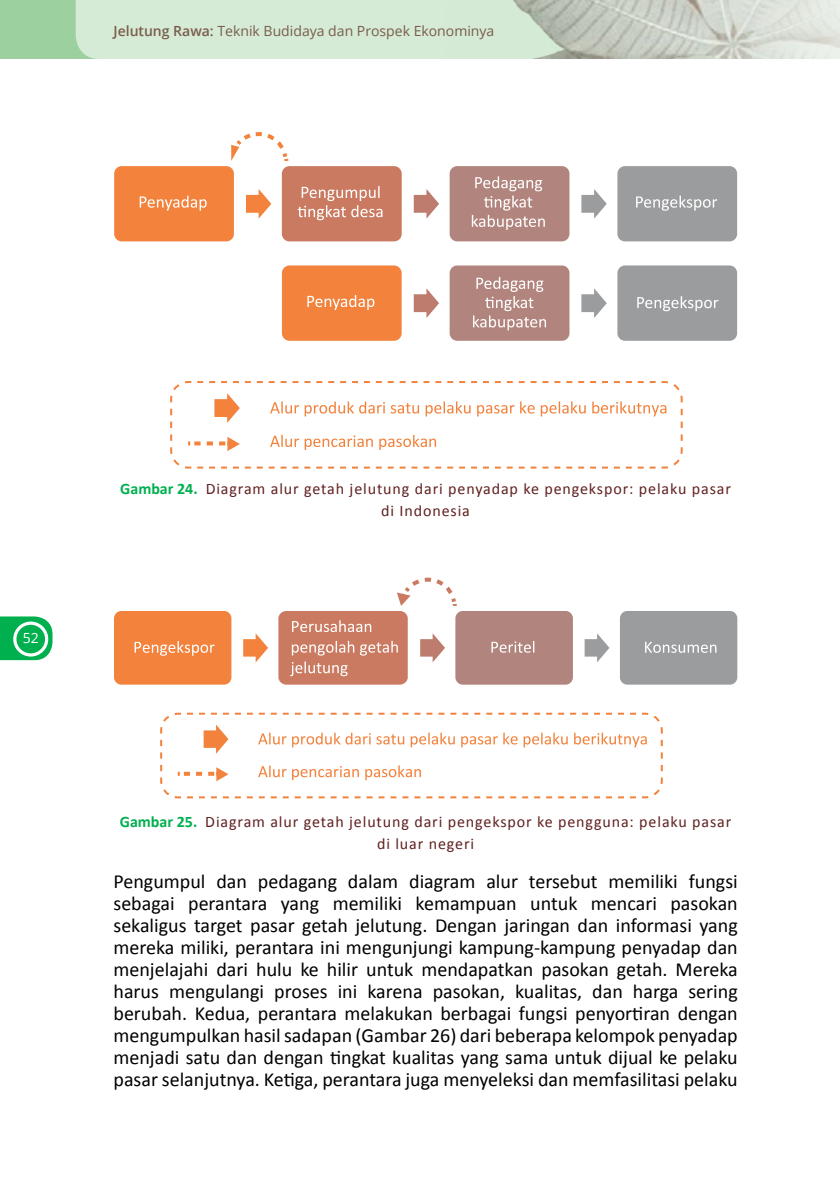
<style>
.page{position:relative;width:840px;height:1191px;background:#fff}
.page>*{position:absolute;margin:0;border:0;box-sizing:border-box;transform-origin:0 0}
.t1{font:20px/22px "Calibri";color:#000;text-align:justify}
.t2{font:16px/22px "Calibri";letter-spacing:.055em;color:#612020;text-align:center}
.t3{font:14px "Open Sans";color:#93645c}
.t4{font:14px "Open Sans";color:#fff}
.s1{font-weight:600}
.s2{font-weight:700;color:#00b04f}
</style>
<div class="page">
<div style="left:0;top:0;width:104px;height:59px;background:#9cd19f"></div>
<svg style="left:0;top:616px;width:52px;height:44px"></svg>
<div style="left:76px;top:0;width:368px;height:59px;background:#d5ebd5"></div>
<img style="left:444px;top:0;width:395px;height:59px">
<div style="left:15px;top:623px;width:32px;height:32px;background:#00b04f;border-radius:50%"></div>
<div style="left:13px;top:621px;width:35px;height:35px;border:3px solid #fff;border-radius:50%"></div>
<div style="left:114px;top:166px;width:120px;height:75px;background:#f2823c;border-radius:8px"></div>
<svg style="left:140px;top:196px;width:66px;height:15px"></svg>
<svg style="left:246px;top:189px;width:25px;height:30px"></svg>
<div style="left:282px;top:166px;width:119px;height:75px;background:#ca7a60;border-radius:8px"></div>
<svg style="left:297px;top:186px;width:85px;height:34px"></svg>
<svg style="left:413px;top:189px;width:26px;height:30px"></svg>
<div style="left:449px;top:166px;width:120px;height:75px;background:#b1847d;border-radius:8px"></div>
<svg style="left:471px;top:176px;width:73px;height:54px"></svg>
<svg style="left:581px;top:189px;width:25px;height:30px"></svg>
<div style="left:617px;top:166px;width:119px;height:75px;background:#9a9c9d;border-radius:8px"></div>
<svg style="left:636px;top:196px;width:80px;height:15px"></svg>
<svg style="left:231px;top:132px;width:58px;height:29px"></svg>
<div style="left:282px;top:265px;width:119px;height:76px;background:#f2823c;border-radius:8px"></div>
<svg style="left:307px;top:295px;width:67px;height:15px"></svg>
<svg style="left:413px;top:288px;width:26px;height:30px"></svg>
<div style="left:449px;top:265px;width:120px;height:76px;background:#b1847d;border-radius:8px"></div>
<svg style="left:473px;top:277px;width:72px;height:53px"></svg>
<svg style="left:581px;top:288px;width:25px;height:30px"></svg>
<div style="left:617px;top:265px;width:119px;height:76px;background:#9a9c9d;border-radius:8px"></div>
<svg style="left:637px;top:296px;width:81px;height:15px"></svg>
<svg style="left:170px;top:381px;width:513px;height:88px"></svg>
<svg style="left:214px;top:393px;width:26px;height:30px"></svg>
<svg style="left:270px;top:401px;width:114px;height:15px"></svg>
<svg style="left:390px;top:403px;width:29px;height:10px"></svg>
<svg style="left:425px;top:401px;width:45px;height:15px"></svg>
<svg style="left:477px;top:405px;width:37px;height:11px"></svg>
<svg style="left:520px;top:401px;width:14px;height:12px"></svg>
<svg style="left:540px;top:401px;width:45px;height:15px"></svg>
<svg style="left:592px;top:401px;width:74px;height:15px"></svg>
<svg style="left:270px;top:435px;width:102px;height:15px"></svg>
<svg style="left:379px;top:435px;width:57px;height:15px"></svg>
<svg style="left:188px;top:437px;width:52px;height:14px"></svg>
<div style="left:114px;top:611px;width:117px;height:73px;background:#f2823c;border-radius:7px"></div>
<svg style="left:134px;top:641px;width:80px;height:15px"></svg>
<svg style="left:243px;top:633px;width:25px;height:29px"></svg>
<div style="left:278px;top:611px;width:129px;height:73px;background:#ca7a60;border-radius:8px"></div>
<svg style="left:292px;top:620px;width:79px;height:12px"></svg>
<svg style="left:292px;top:641px;width:62px;height:14px"></svg>
<svg style="left:360px;top:641px;width:37px;height:14px"></svg>
<svg style="left:290px;top:661px;width:57px;height:15px"></svg>
<svg style="left:420px;top:633px;width:25px;height:29px"></svg>
<div style="left:455px;top:611px;width:117px;height:73px;background:#b1847d;border-radius:7px"></div>
<svg style="left:491px;top:641px;width:43px;height:12px"></svg>
<svg style="left:584px;top:633px;width:25px;height:29px"></svg>
<div style="left:619px;top:611px;width:118px;height:73px;background:#9a9c9d;border-radius:7px"></div>
<svg style="left:645px;top:642px;width:71px;height:11px"></svg>
<svg style="left:397px;top:577px;width:60px;height:29px"></svg>
<svg style="left:160px;top:712px;width:503px;height:87px"></svg>
<svg style="left:203px;top:724px;width:25px;height:29px"></svg>
<svg style="left:258px;top:732px;width:28px;height:12px"></svg>
<svg style="left:292px;top:732px;width:78px;height:15px"></svg>
<svg style="left:376px;top:734px;width:28px;height:10px"></svg>
<svg style="left:410px;top:732px;width:44px;height:15px"></svg>
<svg style="left:461px;top:736px;width:36px;height:11px"></svg>
<svg style="left:503px;top:732px;width:14px;height:12px"></svg>
<svg style="left:523px;top:732px;width:44px;height:15px"></svg>
<svg style="left:573px;top:732px;width:73px;height:15px"></svg>
<svg style="left:258px;top:765px;width:28px;height:12px"></svg>
<svg style="left:292px;top:766px;width:67px;height:14px"></svg>
<svg style="left:365px;top:765px;width:55px;height:15px"></svg>
<svg style="left:178px;top:767px;width:50px;height:14px"></svg>
<p class="t3" style="left:113px;top:22px;width:382px"><span class="s1">Jelutung Rawa:</span> Teknik Budidaya dan Prospek Ekonominya</p>
<p class="t4" style="left:23px;top:628px;width:18px">52</p>
<p class="t2" style="left:120px;top:478px;width:612px"><span class="s2">Gambar 24.</span> Diagram alur getah jelutung dari penyadap ke pengekspor: pelaku pasar di Indonesia</p>
<p class="t2" style="left:120px;top:810px;width:612px"><span class="s2">Gambar 25.</span> Diagram alur getah jelutung dari pengekspor ke pengguna: pelaku pasar di luar negeri</p>
<p class="t1" style="left:113px;top:870px;width:625px">Pengumpul dan pedagang dalam diagram alur tersebut memiliki fungsi sebagai perantara yang memiliki kemampuan untuk mencari pasokan sekaligus target pasar getah jelutung. Dengan jaringan dan informasi yang mereka miliki, perantara ini mengunjungi kampung-kampung penyadap dan menjelajahi dari hulu ke hilir untuk mendapatkan pasokan getah. Mereka harus mengulangi proses ini karena pasokan, kualitas, dan harga sering berubah. Kedua, perantara melakukan berbagai fungsi penyortiran dengan mengumpulkan hasil sadapan (Gambar 26) dari beberapa kelompok penyadap menjadi satu dan dengan tingkat kualitas yang sama untuk dijual ke pelaku pasar selanjutnya. Ketiga, perantara juga menyeleksi dan memfasilitasi pelaku</p>
</div>
